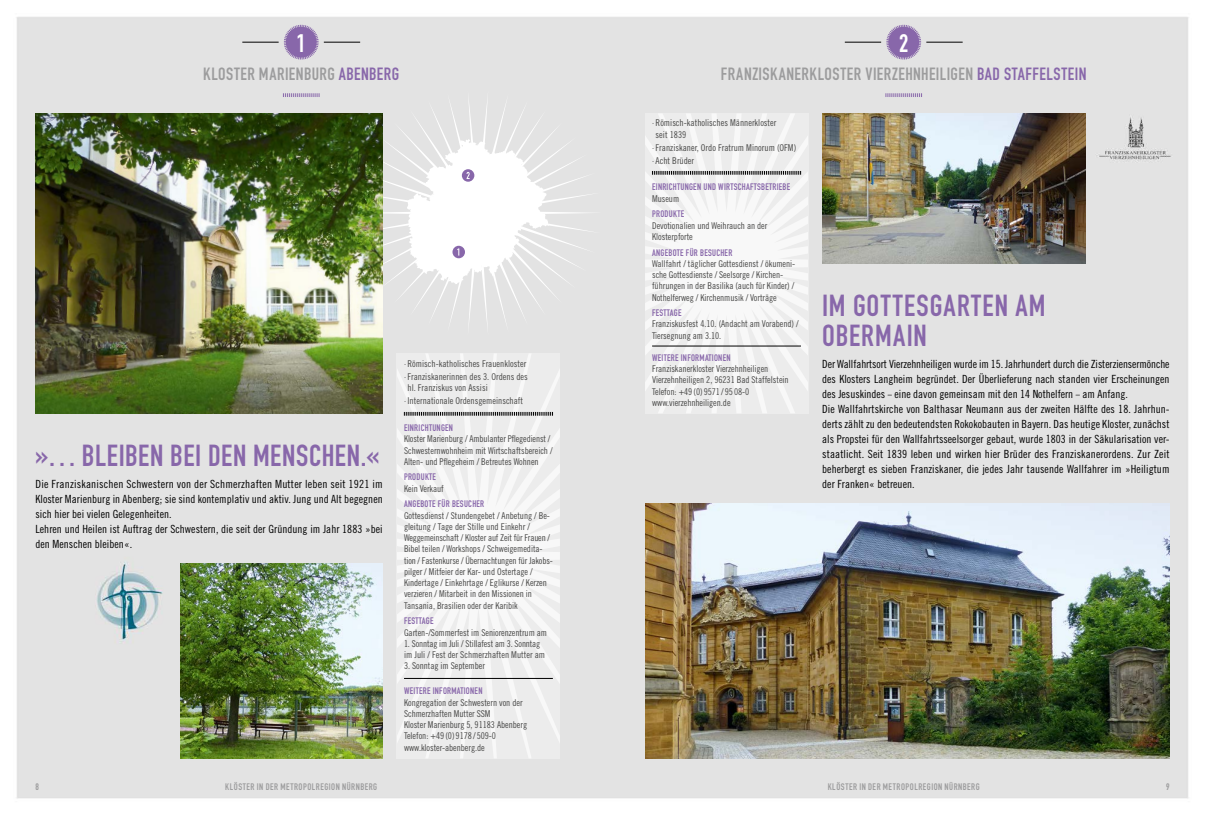
<style>
.page{position:relative;width:1205px;height:815px;background:#fff}
.page>*{position:absolute;margin:0;border:0;box-sizing:border-box;transform-origin:0 0}
.t1{font:30px/30px "DIN Engschrift LT";letter-spacing:.04em;color:#8867aa}
.t2{font:25px "DIN Engschrift LT";color:#fff}
.t3{font:17.5px "DIN Engschrift LT";letter-spacing:.03em;color:#9c9c9d}
.t4{font:17.5px "DIN Engschrift LT";letter-spacing:.03em;color:#8867aa}
.t5{font:11.25px/15px "Trade Gothic LT Cond Eighteen";letter-spacing:.005em;color:#000}
.t6{font:9.38px/11.2px "Trade Gothic LT Cond Eighteen";letter-spacing:-.005em;color:#484847}
.t7{font:9.38px "DIN Engschrift LT";letter-spacing:.03em;color:#8867aa}
.t8{font:9.38px "DIN Engschrift LT";letter-spacing:.055em;color:#9c9c9d}
.s1{color:#8867aa}
</style>
<div class="page">
<div style="left:16px;top:17px;width:1173px;height:782px;background:#e3e3e3"></div>
<div style="left:353px;top:90px;width:249px;height:246px;background:#e3e3e3"></div>
<svg style="left:283px;top:93px;width:37px;height:4px"></svg>
<svg style="left:885px;top:93px;width:37px;height:4px"></svg>
<hr style="left:845px;top:42px;width:36px;height:1px;background:#000">
<hr style="left:926px;top:42px;width:36px;height:1px;background:#000">
<hr style="left:242px;top:42px;width:37px;height:1px;background:#000">
<hr style="left:324px;top:42px;width:36px;height:1px;background:#000">
<svg style="left:397px;top:353px;width:163px;height:405px;fill:#ececec"></svg>
<svg style="left:404px;top:412px;width:149px;height:4px"></svg>
<hr style="left:404px;top:678px;width:149px;height:1px;background:#000">
<svg style="left:284px;top:25px;width:35px;height:35px"></svg>
<svg style="left:886px;top:25px;width:35px;height:35px"></svg>
<svg style="left:645px;top:113px;width:163px;height:300px"></svg>
<svg style="left:652px;top:171px;width:149px;height:4px"></svg>
<hr style="left:652px;top:346px;width:149px;height:1px;background:#000">
<img style="left:181px;top:563px;width:202px;height:195px">
<img style="left:645px;top:503px;width:524px;height:255px">
<img style="left:822px;top:113px;width:263px;height:150px">
<svg style="left:407px;top:139px;width:142px;height:145px"></svg>
<img style="left:35px;top:113px;width:348px;height:300px">
<h2 class="t2" style="left:297px;top:28px;width:11px">1</h2>
<h2 class="t2" style="left:899px;top:28px;width:11px">2</h2>
<h3 class="t3" style="left:203px;top:64px;width:198px">KLOSTER MARIENBURG <span class="s1">ABENBERG</span></h3>
<h3 class="t3" style="left:721px;top:64px;width:160px">FRANZISKANERKLOSTER VIERZEHNHEILIGEN</h3>
<h3 class="t4" style="left:977px;top:64px;width:111px">BAD STAFFELSTEIN</h3>
<h1 class="t1" style="left:35px;top:441px;width:59px">»… BLEIBEN</h1>
<h1 class="t1" style="left:170px;top:441px;width:114px">BEI DEN MENSCHEN</h1>
<h1 class="t1" style="left:361px;top:441px;width:20px">.«</h1>
<p class="t5" style="left:35px;top:477px;width:349px">Die Franziskanischen Schwestern von der Schmerzhaften Mutter leben seit 1921 im Kloster Marienburg in Abenberg; sie sind kontemplativ und aktiv. Jung und Alt begegnen sich hier bei vielen Gelegenheiten.<br>Lehren und Heilen ist Auftrag der Schwestern, die seit der Gründung im Jahr 1883 »bei den Menschen bleiben«.</p>
<p class="t6" style="left:404px;top:357px;width:125px;line-height:13px">· Römisch-katholisches Frauenkloster · Franziskanerinnen des 3. Ordens des</p>
<p class="t6" style="left:404px;top:381px;width:121px;line-height:13px;text-indent:4px">hl. Franziskus von Assisi<br>· Internationale Ordensgemeinschaft</p>
<p class="t7" style="left:404px;top:422px;width:51px">EINRICHTUNGEN</p>
<p class="t6" style="left:404px;top:433px;width:150px">Kloster Marienburg / Ambulanter Pflegedienst /<br>Schwesternwohnheim mit Wirtschaftsbereich /<br>Alten- und Pflegeheim / Betreutes Wohnen</p>
<p class="t7" style="left:404px;top:472px;width:34px">PRODUKTE</p>
<p class="t6" style="left:404px;top:483px;width:41px">Kein Verkauf</p>
<p class="t7" style="left:404px;top:499px;width:82px">ANGEBOTE FÜR BESUCHER</p>
<p class="t6" style="left:404px;top:510px;width:150px">Gottesdienst / Stundengebet / Anbetung / Be&shy;gleitung / Tage der Stille und Einkehr / Weggemeinschaft / Kloster auf Zeit für Frauen / Bibel teilen / Workshops / Schweigemedita&shy;tion / Fastenkurse / Übernachtungen für Jakobs&shy;pilger / Mitfeier der Kar- und Ostertage / Kindertage / Einkehrtage / Eglikurse / Kerzen verzieren / Mitarbeit in den Missionen in Tansania, Brasilien oder der Karibik</p>
<p class="t7" style="left:404px;top:616px;width:31px">FESTTAGE</p>
<p class="t6" style="left:404px;top:626px;width:145px">Garten-/Sommerfest im Seniorenzentrum am</p>
<p class="t6" style="left:404px;top:638px;width:143px">1. Sonntag im Juli / Stillafest am 3. Sonntag im Juli / Fest der Schmerzhaften Mutter am</p>
<p class="t6" style="left:404px;top:660px;width:82px">3. Sonntag im September</p>
<p class="t7" style="left:404px;top:685px;width:80px">WEITERE INFORMATIONEN</p>
<p class="t6" style="left:404px;top:696px;width:125px">Kongregation der Schwestern von der<br>Schmerzhaften Mutter SSM<br>Kloster Marienburg 5, 91183 Abenberg<br>Telefon: +49 (0) 9178 / 509-0 www.kloster-abenberg.de</p>
<p class="t6" style="left:656px;top:117px;width:122px;text-indent:-4px">· Römisch-katholisches Männerkloster seit 1839</p>
<p class="t6" style="left:652px;top:141px;width:146px;line-height:13px">· Franziskaner, Ordo Fratrum Minorum (OFM) · Acht Brüder</p>
<p class="t7" style="left:652px;top:182px;width:140px">EINRICHTUNGEN UND WIRTSCHAFTSBETRIEBE</p>
<p class="t6" style="left:652px;top:193px;width:29px">Museum</p>
<p class="t7" style="left:652px;top:209px;width:34px">PRODUKTE</p>
<p class="t6" style="left:652px;top:220px;width:117px">Devotionalien und Weihrauch an der<br>Klosterpforte</p>
<p class="t7" style="left:652px;top:247px;width:82px">ANGEBOTE FÜR BESUCHER</p>
<p class="t6" style="left:652px;top:258px;width:145px">Wallfahrt / täglicher Gottesdienst / ökumeni&shy;sche Gottesdienste / Seelsorge / Kirchen&shy;führungen in der Basilika (auch für Kinder) / Nothelferweg / Kirchenmusik / Vorträge</p>
<p class="t7" style="left:652px;top:307px;width:31px">FESTTAGE</p>
<p class="t6" style="left:652px;top:318px;width:148px">Franziskusfest 4.10. (Andacht am Vorabend) /<br>Tiersegnung am 3.10.</p>
<p class="t7" style="left:652px;top:352px;width:80px">WEITERE INFORMATIONEN</p>
<p class="t6" style="left:652px;top:363px;width:138px">Franziskanerkloster Vierzehnheiligen Vierzehnheiligen 2, 96231 Bad Staffelstein Telefon: +49 (0) 9571 / 95 08-0 www.vierzehnheiligen.de</p>
<h1 class="t1" style="left:822px;top:291px;width:222px">IM GOTTESGARTEN AM<br>OBERMAIN</h1>
<p class="t5" style="left:822px;top:357px;width:349px">Der Wallfahrtsort Vierzehnheiligen wurde im 15. Jahrhundert durch die Zisterziensermönche des Klosters Langheim begründet. Der Überlieferung nach standen vier Erscheinungen des Jesuskindes – eine davon gemeinsam mit den 14 Nothelfern – am Anfang.<br>Die Wallfahrtskirche von Balthasar Neumann aus der zweiten Hälfte des 18. Jahrhun&shy;derts zählt zu den bedeutendsten Rokokobauten in Bayern. Das heutige Kloster, zunächst als Propstei für den Wallfahrtsseelsorger gebaut, wurde 1803 in der Säkularisation ver&shy;staatlicht. Seit 1839 leben und wirken hier Brüder des Franziskanerordens. Zur Zeit beherbergt es sieben Franziskaner, die jedes Jahr tausende Wallfahrer im »Heiligtum der Franken« betreuen.</p>
<p class="t8" style="left:35px;top:781px;width:5px">8</p>
<p class="t8" style="left:225px;top:781px;width:154px">KLÖSTER IN DER METROPOLREGION NÜRNBERG</p>
<p class="t8" style="left:828px;top:781px;width:154px">KLÖSTER IN DER METROPOLREGION NÜRNBERG</p>
<p class="t8" style="left:1166px;top:781px;width:5px">9</p>
</div>
